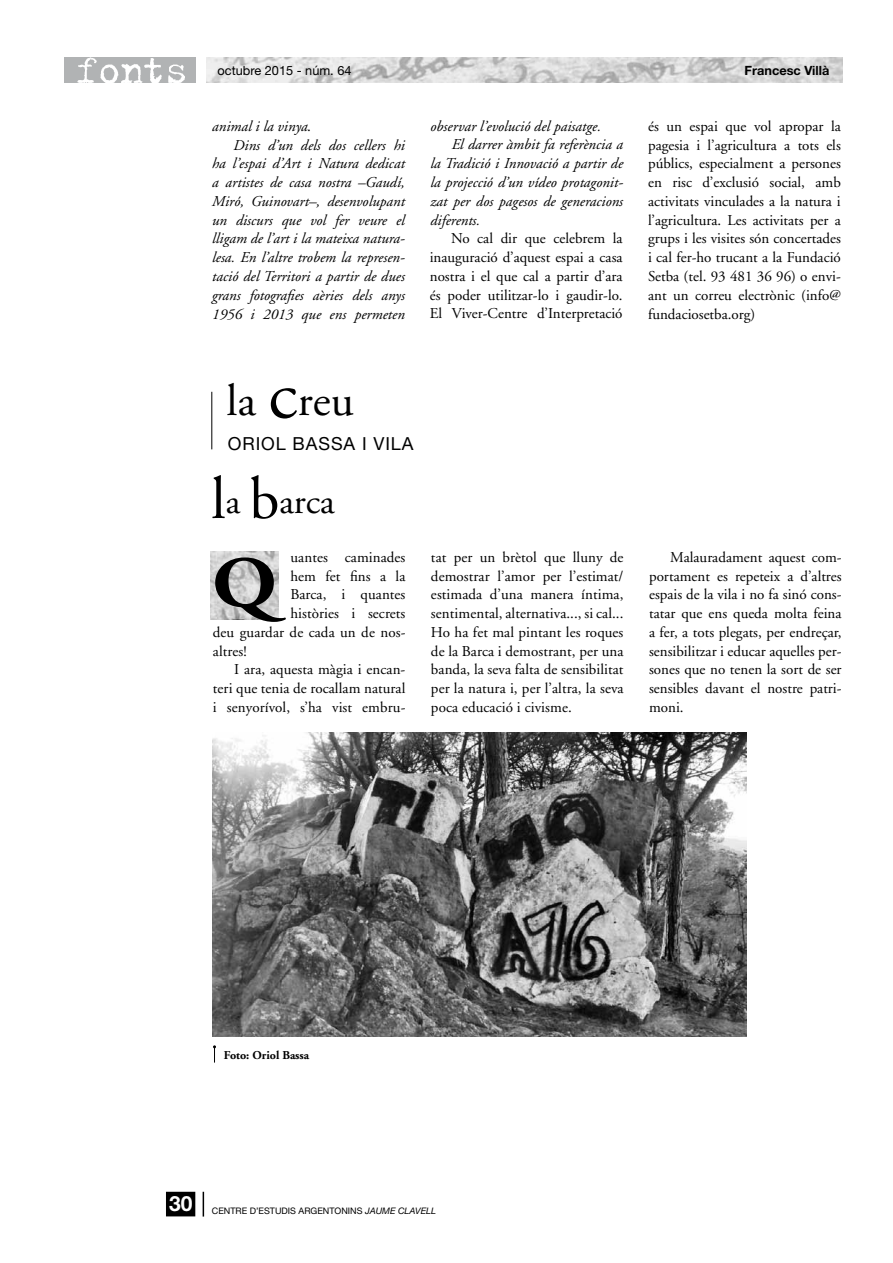
<style>
.page{position:relative;width:893px;height:1263px;background:#fff}
.page>*{position:absolute;margin:0;border:0;box-sizing:border-box;transform-origin:0 0}
.t1{font:700 72px "Adobe Garamond";color:#000;scale:1.15 1}
.t2{font:45px "Adobe Garamond";color:#000}
.t3{font:36px "Adobe Garamond";color:#000}
.t4{font:700 21px "Helvetica Neue";color:#fff}
.t5{font:18px "Helvetica Neue";color:#000}
.t6{font:15px/18.8px "Adobe Garamond";letter-spacing:.005em;color:#000;text-align:justify}
.t7{font:italic 15px "Adobe Garamond";color:#000}
.t8{font:12.75px "Helvetica Neue";color:#000}
.t9{font:700 12.75px "Helvetica Neue";color:#000}
.t10{font:700 12px "Adobe Garamond";color:#000}
.t11{font:9px "Helvetica Neue";color:#000}
.s1{font-style:normal}
.s2{font-size:72px}
.s3{font-size:60px}
.s4{font-style:italic}
</style>
<div class="page">
<div style="left:167px;top:1192px;width:28px;height:24px;background:#000"></div>
<svg style="left:203px;top:1192px;width:1px;height:24px"></svg>
<div style="left:64px;top:57px;width:132px;height:25px;background:#b1b3b4"></div>
<img style="left:78px;top:57px;width:106px;height:25px">
<img style="left:206px;top:57px;width:636px;height:25px">
<svg style="left:213px;top:1045px;width:3px;height:17px"></svg>
<hr style="left:211px;top:392px;width:1px;height:57px;background:#000">
<img style="left:211px;top:551px;width:68px;height:68px">
<img style="left:213px;top:732px;width:533px;height:304px">
<p class="t8" style="left:218px;top:63px;width:135px">octubre 2015 - núm. 64</p>
<p class="t9" style="left:745px;top:62px;width:86px">Francesc Villà</p>
<p class="t7" style="left:212px;top:118px;width:101px">animal i la vinya<span class="s1">.</span></p>
<p class="t7" style="left:233px;top:137px;width:173px">Dins d’un dels dos cellers hi</p>
<p class="t7" style="left:212px;top:156px;width:194px">ha l’espai d’Art i Natura dedicat</p>
<p class="t7" style="left:212px;top:174px;width:194px">a artistes de casa nostra –Gaudí,</p>
<p class="t7" style="left:212px;top:193px;width:194px">Miró, Guinovart–, desenvolupant</p>
<p class="t7" style="left:212px;top:212px;width:194px">un discurs que vol fer veure el</p>
<p class="t7" style="left:212px;top:231px;width:195px">lligam de l’art i la mateixa natura-</p>
<p class="t7" style="left:212px;top:249px;width:195px">lesa. En l’altre trobem la represen-</p>
<p class="t7" style="left:212px;top:268px;width:194px">tació del Territori a partir de dues</p>
<p class="t7" style="left:212px;top:287px;width:194px">grans fotografies aèries dels anys</p>
<p class="t7" style="left:212px;top:306px;width:194px">1956 i 2013 que ens permeten</p>
<p class="t7" style="left:430px;top:118px;width:172px">observar l’evolució del paisatge.</p>
<p class="t7" style="left:451px;top:137px;width:173px">El darrer àmbit fa referència a</p>
<p class="t7" style="left:430px;top:155px;width:194px">la Tradició i Innovació a partir de</p>
<p class="t7" style="left:430px;top:174px;width:195px">la projecció d’un vídeo protagonit-</p>
<p class="t7" style="left:430px;top:193px;width:194px">zat per dos pagesos de generacions</p>
<p class="t7" style="left:430px;top:212px;width:51px">diferents.</p>
<p class="t6" style="left:430px;top:229px;width:194px;text-indent:21px">No cal dir que celebrem la inauguració d’aquest espai a casa nostra i el que cal a partir d’ara és poder utilitzar-lo i gaudir-lo.<br>El Viver-Centre d’Interpretació</p>
<p class="t6" style="left:648px;top:117px;width:194px">és un espai que vol apropar la pagesia i l’agricultura a tots els públics, especialment a persones en risc d’exclusió social, amb activitats vinculades a la natura i l’agricultura. Les activitats per a grups i les visites són concertades i cal fer-ho trucant a la Fundació Setba (tel. 93 481 36 96) o envi&shy;ant un correu electrònic (info@ fundaciosetba.org)</p>
<h2 class="t2" style="left:226px;top:376px;width:129px">la <span class="s2">c</span>reu</h2>
<p class="t5" style="left:228px;top:433px;width:27px">Oriol</p>
<p class="t5" style="left:293px;top:433px;width:27px">Bassa</p>
<p class="t5" style="left:362px;top:433px;width:34px">i Vila</p>
<h3 class="t3" style="left:211px;top:483px;width:125px"><span class="s3">l</span>a <span class="s3">b</span>arca</h3>
<h1 class="t1" style="left:212px;top:544px;width:58px">Q</h1>
<p class="t6" style="left:290px;top:548px;width:116px">uantes caminades</p>
<p class="t6" style="left:290px;top:567px;width:116px">hem fet fins a la</p>
<p class="t6" style="left:290px;top:586px;width:116px">Barca, i quantes</p>
<p class="t6" style="left:290px;top:604px;width:116px">històries i secrets</p>
<p class="t6" style="left:213px;top:623px;width:194px">deu guardar de cada un de nos-</p>
<p class="t6" style="left:213px;top:642px;width:35px">altres!</p>
<p class="t6" style="left:234px;top:661px;width:173px">I ara, aquesta màgia i encan-</p>
<p class="t6" style="left:213px;top:679px;width:194px">teri que tenia de rocallam natural</p>
<p class="t6" style="left:213px;top:698px;width:194px">i senyorívol, s’ha vist embru-</p>
<p class="t6" style="left:431px;top:548px;width:194px">tat per un brètol que lluny de demostrar l’amor per l’estimat/ estimada d’una manera íntima, sentimental, alternativa..., si cal...<br>Ho ha fet mal pintant les roques de la Barca i demostrant, per una banda, la seva falta de sensibilitat per la natura i, per l’altra, la seva poca educació i civisme.</p>
<p class="t6" style="left:649px;top:548px;width:194px;text-indent:21px">Malauradament aquest com&shy;portament es repeteix a d’altres espais de la vila i no fa sinó cons&shy;tatar que ens queda molta feina a fer, a tots plegats, per endreçar, sensibilitzar i educar aquelles per&shy;sones que no tenen la sort de ser sensibles davant el nostre patri&shy;moni.</p>
<p class="t10" style="left:224px;top:1049px;width:87px">Foto: Oriol Bassa</p>
<h3 class="t4" style="left:169px;top:1191px;width:25px">30</h3>
<p class="t11" style="left:212px;top:1205px;width:226px">CENTRE D’ESTUDIS ARGENTONINS <span class="s4">JAUME CLAVELL</span></p>
</div>
